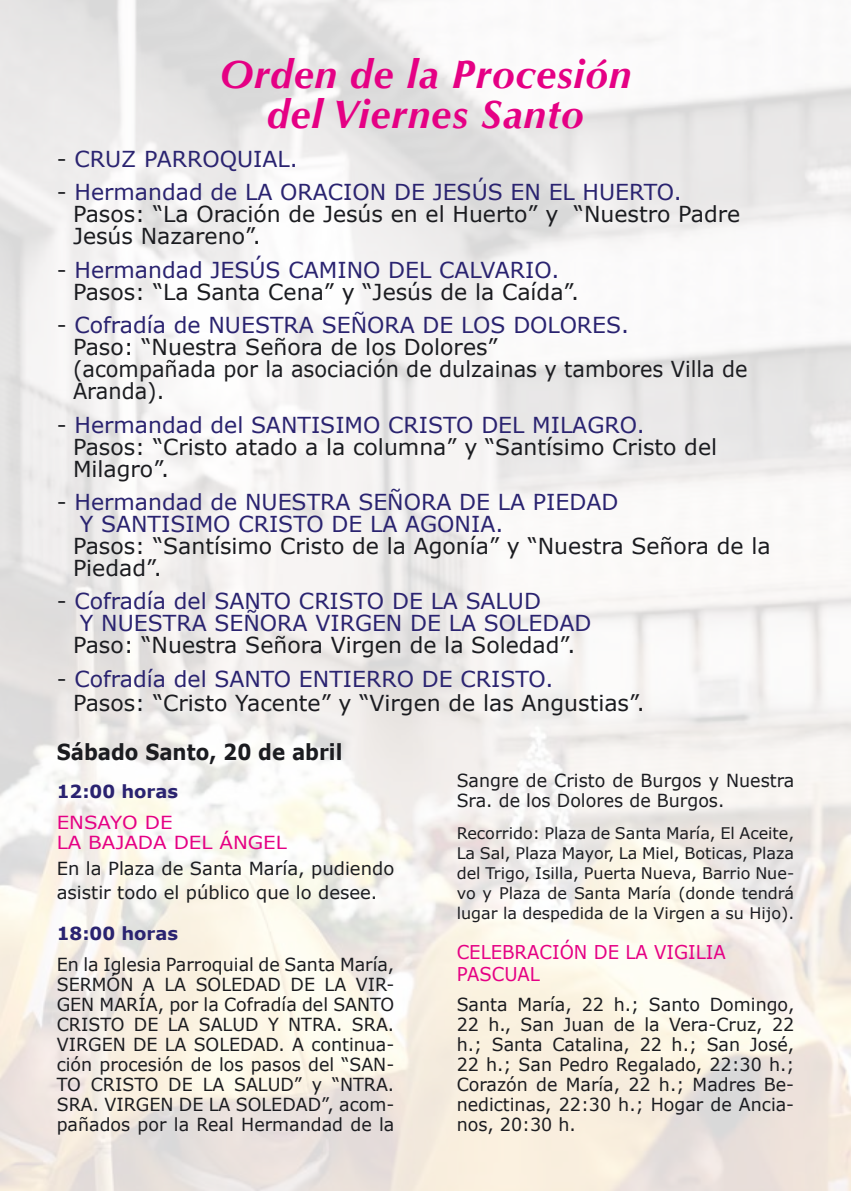
<style>
.page{position:relative;width:851px;height:1191px;background:#fff}
.page>*{position:absolute;margin:0;border:0;box-sizing:border-box;transform-origin:0 0}
.t1{font:italic 700 40px/40px "Optima";letter-spacing:.025em;color:#e50084;text-align:center}
.t2{font:22px/22px "Verdana";color:#1b1c20}
.t3{font:22px/22px "Verdana";color:#2a2370}
.t4{font:700 22px "Verdana";color:#1b1c20;scale:.9 1}
.t5{font:19px/22.8px "Verdana";color:#e50084;scale:.95 1}
.t6{font:18px/20px "Verdana";color:#1b1c20;text-align:justify}
.t7{font:18px/20px "Verdana";color:#e50084;scale:1.1 1}
.t8{font:700 18px "Verdana";color:#2a2370}
.t9{font:16px/20px "Verdana";color:#1b1c20;text-align:justify}
.s1{color:#1b1c20}
.s2{color:#2a2370}
</style>
<div class="page">
<h1 class="t1" style="left:220px;top:55px;width:413px">Orden de la Procesión del Viernes Santo</h1>
<p class="t3" style="left:57px;top:148px;width:242px"><span class="s1">-</span> CRUZ PARROQUIAL.</p>
<p class="t2" style="left:73px;top:181px;width:668px;text-indent:-16px">- <span class="s2">Hermandad de LA ORACION DE JESÚS EN EL HUERTO.<br></span>Pasos: “La Oración de Jesús en el Huerto” y “Nuestro Padre<br>Jesús Nazareno”.</p>
<p class="t2" style="left:73px;top:258px;width:507px;text-indent:-16px">- <span class="s2">Hermandad JESÚS CAMINO DEL CALVARIO.<br></span>Pasos: “La Santa Cena” y “Jesús de la Caída”.</p>
<p class="t2" style="left:73px;top:314px;width:676px;text-indent:-16px">- <span class="s2">Cofradía de NUESTRA SEÑORA DE LOS DOLORES.<br></span>Paso: “Nuestra Señora de los Dolores”<br>(acompañada por la asociación de dulzainas y tambores Villa de Aranda).</p>
<p class="t2" style="left:73px;top:413px;width:645px;text-indent:-16px">- <span class="s2">Hermandad del SANTISIMO CRISTO DEL MILAGRO.<br></span>Pasos: “Cristo atado a la columna” y “Santísimo Cristo del<br>Milagro”.</p>
<p class="t3" style="left:80px;top:490px;width:540px;text-indent:-23px"><span class="s1">-</span> Hermandad de NUESTRA SEÑORA DE LA PIEDAD<br>Y SANTISIMO CRISTO DE LA AGONIA.</p>
<p class="t2" style="left:73px;top:534px;width:699px">Pasos: “Santísimo Cristo de la Agonía” y “Nuestra Señora de la<br>Piedad”.</p>
<p class="t3" style="left:80px;top:590px;width:513px;text-indent:-23px"><span class="s1">-</span> Cofradía del SANTO CRISTO DE LA SALUD<br>Y NUESTRA SEÑORA VIRGEN DE LA SOLEDAD</p>
<p class="t2" style="left:73px;top:634px;width:503px">Paso: “Nuestra Señora Virgen de la Soledad”.</p>
<p class="t2" style="left:73px;top:666px;width:573px;line-height:24px;text-indent:-16px">- <span class="s2">Cofradía del SANTO ENTIERRO DE CRISTO.<br></span>Pasos: “Cristo Yacente” y “Virgen de las Angustias”.</p>
<p class="t4" style="left:57px;top:736px;width:319px">Sábado Santo, 20 de abril</p>
<p class="t8" style="left:57px;top:778px;width:123px">12:00 horas</p>
<p class="t7" style="left:57px;top:812px;width:210px">ENSAYO DE<br>LA BAJADA DEL ÁNGEL</p>
<p class="t6" style="left:57px;top:856px;width:339px;line-height:24px">En la Plaza de Santa María, pudiendo asistir todo el público que lo desee.</p>
<p class="t8" style="left:57px;top:920px;width:123px">18:00 horas</p>
<p class="t6" style="left:57px;top:954px;width:339px">En la Iglesia Parroquial de Santa María, SERMÓN A LA SOLEDAD DE LA VIR-GEN MARÍA, por la Cofradía del SANTO CRISTO DE LA SALUD Y NTRA. SRA.<br>VIRGEN DE LA SOLEDAD. A continua&shy;ción procesión de los pasos del “SAN-TO CRISTO DE LA SALUD” y “NTRA.<br>SRA. VIRGEN DE LA SOLEDAD”, acom&shy;pañados por la Real Hermandad de la</p>
<p class="t6" style="left:456px;top:770px;width:339px">Sangre de Cristo de Burgos y Nuestra<br>Sra. de los Dolores de Burgos.</p>
<p class="t9" style="left:456px;top:822px;width:339px">Recorrido: Plaza de Santa María, El Aceite, La Sal, Plaza Mayor, La Miel, Boticas, Plaza del Trigo, Isilla, Puerta Nueva, Barrio Nue&shy;vo y Plaza de Santa María (donde tendrá lugar la despedida de la Virgen a su Hijo).</p>
<p class="t5" style="left:456px;top:940px;width:285px">CELEBRACIÓN DE LA VIGILIA<br>PASCUAL</p>
<p class="t6" style="left:456px;top:994px;width:339px">Santa María, 22 h.; Santo Domingo, 22 h., San Juan de la Vera-Cruz, 22 h.; Santa Catalina, 22 h.; San José, 22 h.; San Pedro Regalado, 22:30 h.; Corazón de María, 22 h.; Madres Be&shy;nedictinas, 22:30 h.; Hogar de Ancia&shy;nos, 20:30 h.</p>
</div>
